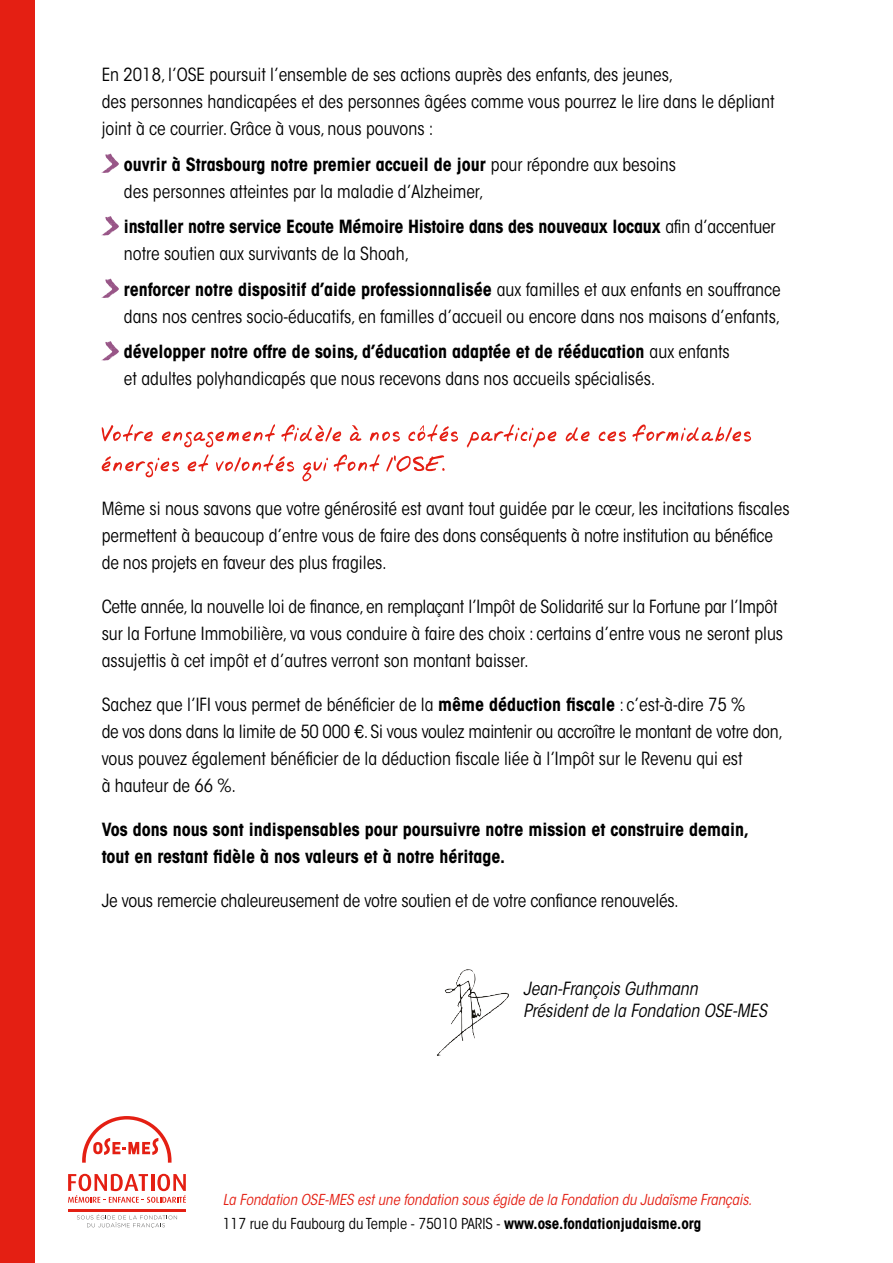
<style>
.page{position:relative;width:893px;height:1263px;background:#fff}
.page>*{position:absolute;margin:0;border:0;box-sizing:border-box;transform-origin:0 0}
.t1{font:condensed 18px/27px "ITC Avant Garde Std";color:#000}
.t2{font:700 condensed 18px/27px "ITC Avant Garde Std";color:#000}
.t3{font:italic condensed 18px/21.6px "ITC Avant Garde Std";color:#000}
.t4{font:italic condensed 15px/24px "ITC Avant Garde Std";color:#e41f13}
.s1{font-weight:700}
.s2{font-weight:400}
.s3{font-style:normal;color:#000}
.s4{font-weight:700;font-style:normal;color:#000}
</style>
<div class="page">
<div style="left:0;top:0;width:34px;height:1263px;background:#e41f13"></div>
<hr style="left:68px;top:1208px;width:118px;height:3px;background:#e41f13">
<svg style="left:68px;top:1174px;width:118px;height:29px"></svg>
<svg style="left:82px;top:1116px;width:90px;height:47px"></svg>
<svg style="left:77px;top:1214px;width:100px;height:14px"></svg>
<svg style="left:102px;top:154px;width:17px;height:19px"></svg>
<svg style="left:102px;top:216px;width:17px;height:20px"></svg>
<svg style="left:102px;top:279px;width:17px;height:19px"></svg>
<svg style="left:102px;top:341px;width:17px;height:20px"></svg>
<svg style="left:102px;top:424px;width:649px;height:24px"></svg>
<svg style="left:102px;top:454px;width:343px;height:27px"></svg>
<img style="left:437px;top:970px;width:69px;height:86px">
<p class="t1" style="left:102px;top:61px;width:674px">En 2018, l’OSE poursuit l’ensemble de ses actions auprès des enfants, des jeunes,<br>des personnes handicapées et des personnes âgées comme vous pourrez le lire dans le dépliant joint à ce courrier. Grâce à vous, nous pouvons :</p>
<p class="t1" style="left:124px;top:151px;width:554px"><span class="s1">ouvrir à Strasbourg notre premier accueil de jour</span> pour répondre aux besoins des personnes atteintes par la maladie d’Alzheimer,</p>
<p class="t2" style="left:124px;top:213px;width:653px">installer notre service Ecoute Mémoire Histoire dans des nouveaux locaux <span class="s2">afin d’accentuer notre soutien aux survivants de la Shoah,</span></p>
<p class="t1" style="left:124px;top:276px;width:658px"><span class="s1">renforcer notre dispositif d’aide professionnalisée</span> aux familles et aux enfants en souffrance dans nos centres socio-éducatifs, en familles d’accueil ou encore dans nos maisons d’enfants,</p>
<p class="t1" style="left:124px;top:338px;width:607px"><span class="s1">développer notre offre de soins, d’éducation adaptée et de rééducation</span> aux enfants et adultes polyhandicapés que nous recevons dans nos accueils spécialisés.</p>
<p class="t1" style="left:102px;top:495px;width:689px">Même si nous savons que votre générosité est avant tout guidée par le cœur, les incitations fiscales permettent à beaucoup d’entre vous de faire des dons conséquents à notre institution au bénéfice de nos projets en faveur des plus fragiles.</p>
<p class="t1" style="left:102px;top:593px;width:683px">Cette année, la nouvelle loi de finance, en remplaçant l’Impôt de Solidarité sur la Fortune par l’Impôt sur la Fortune Immobilière, va vous conduire à faire des choix : certains d’entre vous ne seront plus assujettis à cet impôt et d’autres verront son montant baisser.</p>
<p class="t1" style="left:102px;top:691px;width:683px">Sachez que l’IFI vous permet de bénéficier de la <span class="s1">même déduction fiscale</span> : c’est-à-dire 75 %<br>de vos dons dans la limite de 50 000 €. Si vous voulez maintenir ou accroître le montant de votre don, vous pouvez également bénéficier de la déduction fiscale liée à l’Impôt sur le Revenu qui est<br>à hauteur de 66 %.</p>
<p class="t2" style="left:102px;top:816px;width:649px">Vos dons nous sont indispensables pour poursuivre notre mission et construire demain, tout en restant fidèle à nos valeurs et à notre héritage.</p>
<p class="t1" style="left:102px;top:887px;width:579px">Je vous remercie chaleureusement de votre soutien et de votre confiance renouvelés.</p>
<p class="t3" style="left:523px;top:978px;width:246px">Jean-François Guthmann<br>Président de la Fondation OSE-MES</p>
<p class="t4" style="left:223px;top:1188px;width:531px">La Fondation OSE-MES est une fondation sous égide de la Fondation du Judaïsme Français.<br><span class="s3">117 rue du Faubourg du Temple - 75010 PARIS -</span> <span class="s4">www.ose.fondationjudaisme.org</span></p>
</div>
